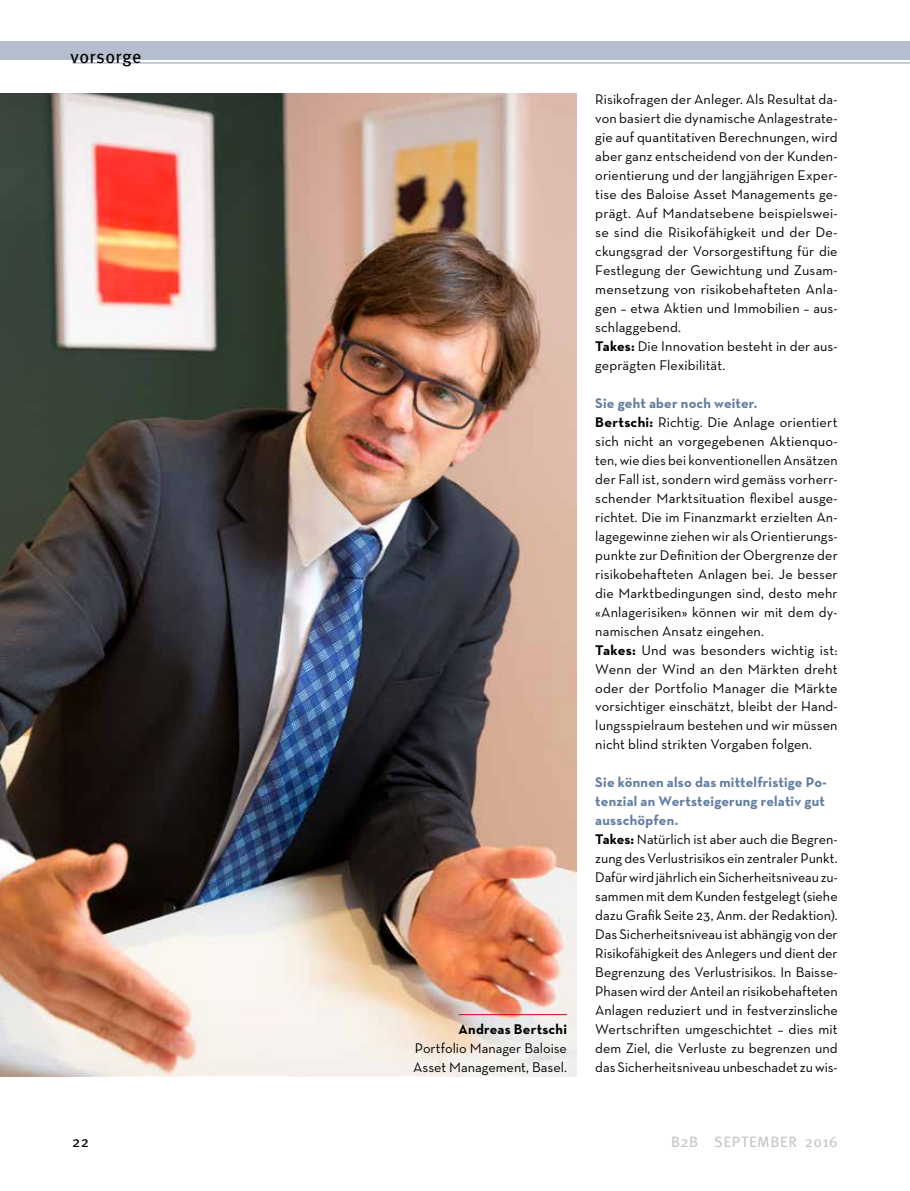
<style>
.page{position:relative;width:910px;height:1191px;background:#fff}
.page>*{position:absolute;margin:0;border:0;box-sizing:border-box;transform-origin:0 0}
.t1{font:18px "Meta Pro";letter-spacing:.02em;color:#000}
.t2{font:15px "Meta Pro";letter-spacing:.04em;color:#c5c6c6}
.t3{font:15px "Meta Pro";color:#000}
.t4{font:14.25px/18.9px "Neutra Text";letter-spacing:.005em;color:#000}
.t5{font:700 14.25px "Neutra Text";letter-spacing:.015em;color:#000}
.s1{font-weight:700}
.s2{font-weight:700;color:#617da2}
</style>
<div class="page">
<div style="left:0;top:41px;width:910px;height:19px;background:#b5becf"></div>
<hr style="left:72px;top:62px;width:838px;height:2px;background:#b5becf">
<img style="left:0;top:94px;width:576px;height:982px">
<hr style="left:459px;top:1014px;width:108px;height:1px;background:#c40d0f">
<p class="t1" style="left:71px;top:46px;width:73px">vorsorge</p>
<p class="t3" style="left:72px;top:1132px;width:18px">22</p>
<p class="t5" style="left:459px;top:1020px;width:110px">Andreas Bertschi</p>
<p class="t4" style="left:413px;top:1038px;width:155px">Portfolio Manager Baloise<br>Asset Management, Basel.</p>
<p class="t4" style="left:595px;top:89px;width:244px">Risikofragen der Anleger. Als Resultat da&shy;von basiert die dynamische Anlagestrate&shy;gie auf quantitativen Berechnungen, wird aber ganz entscheidend von der Kunden&shy;orientierung und der langjährigen Exper&shy;tise des Baloise Asset Managements ge&shy;prägt. Auf Mandatsebene beispielswei&shy;se sind die Risikofähigkeit und der De&shy;ckungsgrad der Vorsorgestiftung für die Festlegung der Gewichtung und Zusam&shy;mensetzung von risikobehafteten Anla&shy;gen – etwa Aktien und Immobilien – aus&shy;schlaggebend.<br><span class="s1">Takes:</span> Die Innovation besteht in der aus&shy;geprägten Flexibilität.</p>
<p class="t4" style="left:595px;top:393px;width:244px"><span class="s2">Sie geht aber noch weiter.<br></span><span class="s1">Bertschi:</span> Richtig. Die Anlage orientiert sich nicht an vorgegebenen Aktienquo&shy;ten, wie dies bei konventionellen Ansätzen der Fall ist, sondern wird gemäss vorherr&shy;schender Marktsituation flexibel ausge&shy;richtet. Die im Finanzmarkt erzielten An&shy;lagegewinne ziehen wir als Orientierungs&shy;punkte zur Definition der Obergrenze der risikobehafteten Anlagen bei. Je besser die Marktbedingungen sind, desto mehr «Anlagerisiken» können wir mit dem dy&shy;namischen Ansatz eingehen.<br><span class="s1">Takes:</span> Und was besonders wichtig ist:<br>Wenn der Wind an den Märkten dreht oder der Portfolio Manager die Märkte vorsichtiger einschätzt, bleibt der Hand&shy;lungsspielraum bestehen und wir müssen nicht blind strikten Vorgaben folgen.</p>
<p class="t4" style="left:595px;top:773px;width:244px"><span class="s2">Sie können also das mittelfristige Po&shy;tenzial an Wertsteigerung relativ gut ausschöpfen.<br></span><span class="s1">Takes:</span> Natürlich ist aber auch die Begren&shy;zung des Verlustrisikos ein zentraler Punkt.<br>Dafür wird jährlich ein Sicherheitsniveau zu&shy;sammen mit dem Kunden festgelegt (siehe dazu Grafik Seite 23, Anm. der Redaktion).<br>Das Sicherheitsniveau ist abhängig von der Risikofähigkeit des Anlegers und dient der Begrenzung des Verlustrisikos. In Baisse-Phasen wird der Anteil an risikobehafteten Anlagen reduziert und in festverzinsliche Wertschriften umgeschichtet – dies mit dem Ziel, die Verluste zu begrenzen und das Sicherheitsniveau unbeschadet zu wis-</p>
<p class="t2" style="left:671px;top:1132px;width:168px">B2B SEPTEMBER 2016</p>
</div>
